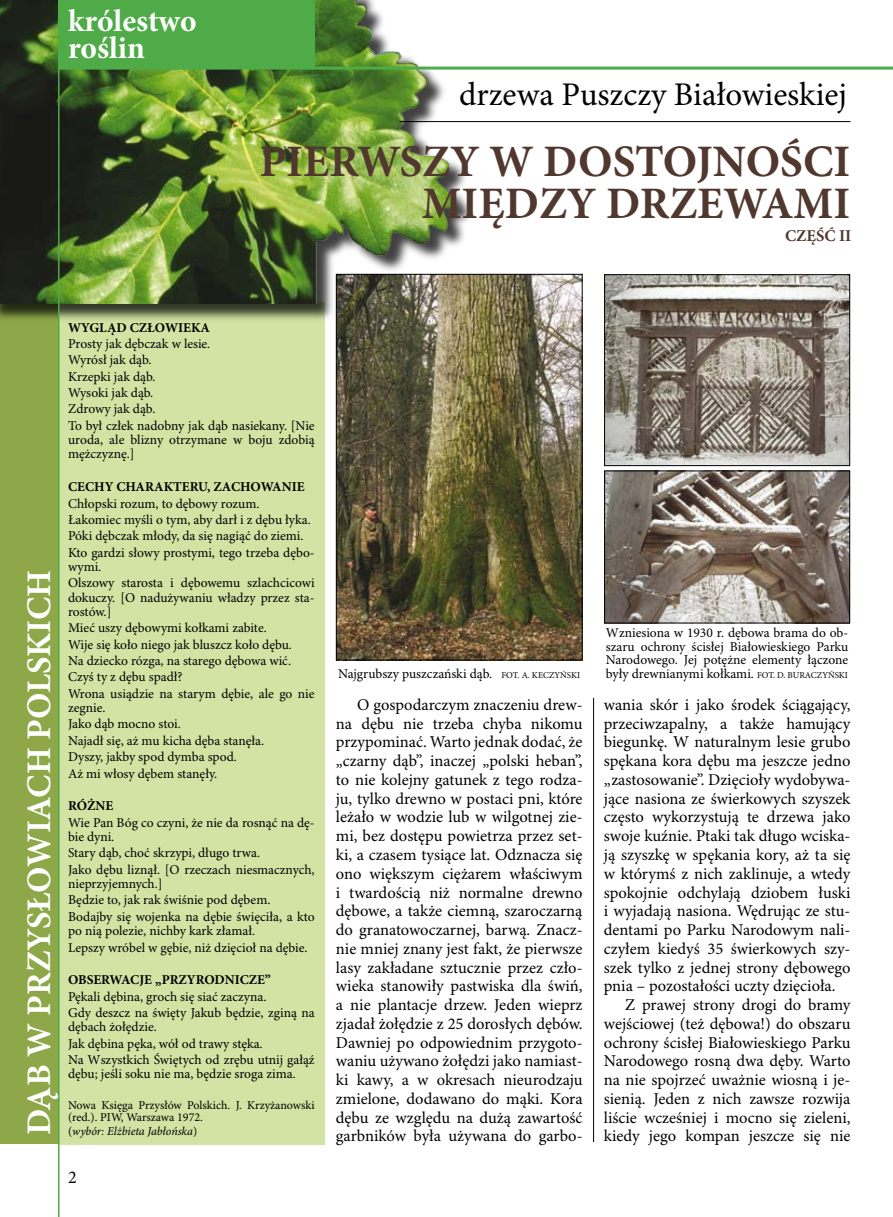
<style>
.page{position:relative;width:893px;height:1217px;background:#fff}
.page>*{position:absolute;margin:0;border:0;box-sizing:border-box;transform-origin:0 0}
.t1{font:700 45px/42px "Minion Pro";color:#51382f;text-align:right}
.t2{font:700 34.5px "Minion Pro";color:#fff}
.t3{font:33px "Minion Pro";color:#000}
.t4{font:700 31.5px/27px "Minion Pro";letter-spacing:-.005em;color:#fff}
.t5{font:16.5px/18.8px "Minion Pro";color:#000;text-align:justify}
.t6{font:700 16.5px "Minion Pro";color:#51382f}
.t7{font:13.5px/16.4px "Minion Pro";color:#000}
.t8{font:700 13.5px "Minion Pro";color:#000}
.t9{font:12px/12px "Minion Pro";color:#000}
.t10{font:italic 12px "Minion Pro";letter-spacing:-.005em;color:#000}
.s1{font-style:normal}
.s2{font-size:9px}
</style>
<div class="page">
<div style="left:60px;top:302px;width:265px;height:842px;background:#d2e3a3"></div>
<div style="left:0;top:255px;width:59px;height:888px;background:#8da749"></div>
<div style="left:0;top:0;width:475px;height:324px;background:#000;opacity:.75"></div>
<img style="left:0;top:0;width:461px;height:303px">
<hr style="left:58px;top:0;width:2px;height:1216px;background:#4fab48">
<div style="left:58px;top:0;width:257px;height:68px;background:#4fab48"></div>
<hr style="left:59px;top:67px;width:834px;height:3px;background:#4fab48">
<hr style="left:593px;top:697px;width:1px;height:444px;background:#000">
<hr style="left:400px;top:121px;width:450px;height:1px;background:#000">
<img style="left:338px;top:276px;width:243px;height:382px">
<div style="left:336px;top:274px;width:247px;height:386px;border:1px solid #000"></div>
<img style="left:606px;top:472px;width:242px;height:149px">
<div style="left:604px;top:470px;width:246px;height:153px;border:1px solid #000"></div>
<img style="left:606px;top:276px;width:242px;height:188px">
<div style="left:604px;top:274px;width:246px;height:192px;border:1px solid #000"></div>
<h3 class="t4" style="left:68px;top:9px;width:130px">królestwo roślin</h3>
<h3 class="t3" style="left:459px;top:75px;width:390px">drzewa Puszczy Białowieskiej</h3>
<h1 class="t1" style="left:260px;top:142px;width:592px">PIERWSZY W DOSTOJNOŚCI<br>MIĘDZY DRZEWAMI</h1>
<p class="t6" style="left:785px;top:226px;width:68px">CZĘŚĆ II</p>
<h2 class="t2" style="left:19px;top:1134px;width:566px;rotate:-90deg">DĄB W PRZYSŁOWIACH POLSKICH</h2>
<p class="t8" style="left:68px;top:319px;width:144px">WYGLĄD CZŁOWIEKA</p>
<p class="t7" style="left:68px;top:336px;width:248px">Prosty jak dębczak w lesie.<br>Wyrósł jak dąb.<br>Krzepki jak dąb.<br>Wysoki jak dąb.<br>Zdrowy jak dąb.<br>To był człek nadobny jak dąb nasiekany. [Nie</p>
<p class="t7" style="left:68px;top:433px;width:248px;line-height:14.2px">uroda, ale blizny otrzymane w boju zdobią mężczyznę.]</p>
<p class="t8" style="left:68px;top:478px;width:238px">CECHY CHARAKTERU, ZACHOWANIE</p>
<p class="t7" style="left:68px;top:495px;width:248px">Chłopski rozum, to dębowy rozum.<br>Łakomiec myśli o tym, aby darł i z dębu łyka.<br>Póki dębczak młody, da się nagiąć do ziemi.<br>Kto gardzi słowy prostymi, tego trzeba dębo-</p>
<p class="t7" style="left:68px;top:559px;width:248px">wymi.<br>Olszowy starosta i dębowemu szlachcicowi</p>
<p class="t7" style="left:68px;top:590px;width:248px;line-height:14.2px">dokuczy. [O nadużywaniu władzy przez sta&shy;rostów.]</p>
<p class="t7" style="left:68px;top:620px;width:248px">Mieć uszy dębowymi kołkami zabite.<br>Wije się koło niego jak bluszcz koło dębu.<br>Na dziecko rózga, na starego dębowa wić.<br>Czyś ty z dębu spadł?<br>Wrona usiądzie na starym dębie, ale go nie</p>
<p class="t7" style="left:68px;top:700px;width:198px">zegnie.<br>Jako dąb mocno stoi.<br>Najadł się, aż mu kicha dęba stanęła.<br>Dyszy, jakby spod dymba spod.<br>Aż mi włosy dębem stanęły.</p>
<p class="t8" style="left:68px;top:797px;width:47px">RÓŻNE</p>
<p class="t7" style="left:68px;top:815px;width:248px;line-height:14.2px">Wie Pan Bóg co czyni, że nie da rosnąć na dę&shy;bie dyni.</p>
<p class="t7" style="left:68px;top:845px;width:248px">Stary dąb, choć skrzypi, długo trwa.<br>Jako dębu liznął. [O rzeczach niesmacznych,</p>
<p class="t7" style="left:68px;top:875px;width:248px">nieprzyjemnych.]<br>Będzie to, jak rak świśnie pod dębem.<br>Bodajby się wojenka na dębie święciła, a kto</p>
<p class="t7" style="left:68px;top:922px;width:241px">po nią polezie, nichby kark złamał.<br>Lepszy wróbel w gębie, niż dzięcioł na dębie.</p>
<p class="t8" style="left:68px;top:971px;width:204px">OBSERWACJE „PRZYRODNICZE”</p>
<p class="t7" style="left:68px;top:988px;width:248px">Pękali dębina, groch się siać zaczyna.<br>Gdy deszcz na święty Jakub będzie, zginą na</p>
<p class="t7" style="left:68px;top:1019px;width:248px">dębach żołędzie.<br>Jak dębina pęka, wół od trawy stęka.<br>Na Wszystkich Świętych od zrębu utnij gałąź</p>
<p class="t7" style="left:68px;top:1066px;width:229px">dębu; jeśli soku nie ma, będzie sroga zima.</p>
<p class="t9" style="left:68px;top:1099px;width:248px">Nowa Księga Przysłów Polskich. J. Krzyżanowski (red.). PIW, Warszawa 1972.</p>
<p class="t10" style="left:68px;top:1123px;width:131px"><span class="s1">(</span>wybór: Elżbieta Jabłońska<span class="s1">)</span></p>
<p class="t7" style="left:606px;top:626px;width:244px;line-height:13.5px;text-align:justify">Wzniesiona w 1930 r. dębowa brama do ob&shy;szaru ochrony ścisłej Białowieskiego Parku Narodowego. Jej potężne elementy łączone</p>
<p class="t7" style="left:338px;top:665px;width:244px">Najgrubszy puszczański dąb. <span class="s2">FOT. A. KECZYŃSKI</span></p>
<p class="t7" style="left:606px;top:665px;width:244px">były drewnianymi kołkami. <span class="s2">FOT. D. BURACZYŃSKI</span></p>
<p class="t5" style="left:336px;top:695px;width:248px;text-indent:21px">O gospodarczym znaczeniu drew&shy;na dębu nie trzeba chyba nikomu przypominać. Warto jednak dodać, że „czarny dąb”, inaczej „polski heban”, to nie kolejny gatunek z tego rodza&shy;ju, tylko drewno w postaci pni, które leżało w wodzie lub w wilgotnej zie&shy;mi, bez dostępu powietrza przez set&shy;ki, a czasem tysiące lat. Odznacza się ono większym ciężarem właściwym i twardością niż normalne drewno dębowe, a także ciemną, szaroczarną do granatowoczarnej, barwą. Znacz&shy;nie mniej znany jest fakt, że pierwsze lasy zakładane sztucznie przez czło&shy;wieka stanowiły pastwiska dla świń, a nie plantacje drzew. Jeden wieprz zjadał żołędzie z 25 dorosłych dębów.<br>Dawniej po odpowiednim przygoto&shy;waniu używano żołędzi jako namiast&shy;ki kawy, a w okresach nieurodzaju zmielone, dodawano do mąki. Kora dębu ze względu na dużą zawartość garbników była używana do garbo-</p>
<p class="t5" style="left:604px;top:695px;width:248px">wania skór i jako środek ściągający,</p>
<p class="t5" style="left:604px;top:714px;width:248px">przeciwzapalny, a także hamujący</p>
<p class="t5" style="left:604px;top:733px;width:248px">biegunkę. W naturalnym lesie grubo</p>
<p class="t5" style="left:604px;top:752px;width:248px">spękana kora dębu ma jeszcze jedno</p>
<p class="t5" style="left:604px;top:770px;width:248px">„zastosowanie”. Dzięcioły wydobywa-</p>
<p class="t5" style="left:604px;top:789px;width:248px">jące nasiona ze świerkowych szyszek</p>
<p class="t5" style="left:604px;top:808px;width:248px">często wykorzystują te drzewa jako</p>
<p class="t5" style="left:604px;top:827px;width:248px">swoje kuźnie. Ptaki tak długo wciska-</p>
<p class="t5" style="left:604px;top:845px;width:248px">ją szyszkę w spękania kory, aż ta się</p>
<p class="t5" style="left:604px;top:864px;width:248px">w którymś z nich zaklinuje, a wtedy</p>
<p class="t5" style="left:604px;top:883px;width:248px">spokojnie odchylają dziobem łuski</p>
<p class="t5" style="left:604px;top:902px;width:248px">i wyjadają nasiona. Wędrując ze stu-</p>
<p class="t5" style="left:604px;top:920px;width:248px">dentami po Parku Narodowym nali-</p>
<p class="t5" style="left:604px;top:939px;width:248px">czyłem kiedyś 35 świerkowych szy-</p>
<p class="t5" style="left:604px;top:958px;width:248px">szek tylko z jednej strony dębowego</p>
<p class="t5" style="left:604px;top:977px;width:233px">pnia – pozostałości uczty dzięcioła.</p>
<p class="t5" style="left:625px;top:995px;width:227px">Z prawej strony drogi do bramy</p>
<p class="t5" style="left:604px;top:1014px;width:248px">wejściowej (też dębowa!) do obszaru</p>
<p class="t5" style="left:604px;top:1033px;width:248px">ochrony ścisłej Białowieskiego Parku</p>
<p class="t5" style="left:604px;top:1052px;width:248px">Narodowego rosną dwa dęby. Warto</p>
<p class="t5" style="left:604px;top:1070px;width:248px">na nie spojrzeć uważnie wiosną i je-</p>
<p class="t5" style="left:604px;top:1089px;width:248px">sienią. Jeden z nich zawsze rozwija</p>
<p class="t5" style="left:604px;top:1108px;width:248px">liście wcześniej i mocno się zieleni,</p>
<p class="t5" style="left:604px;top:1127px;width:248px">kiedy jego kompan jeszcze się nie</p>
</div>
